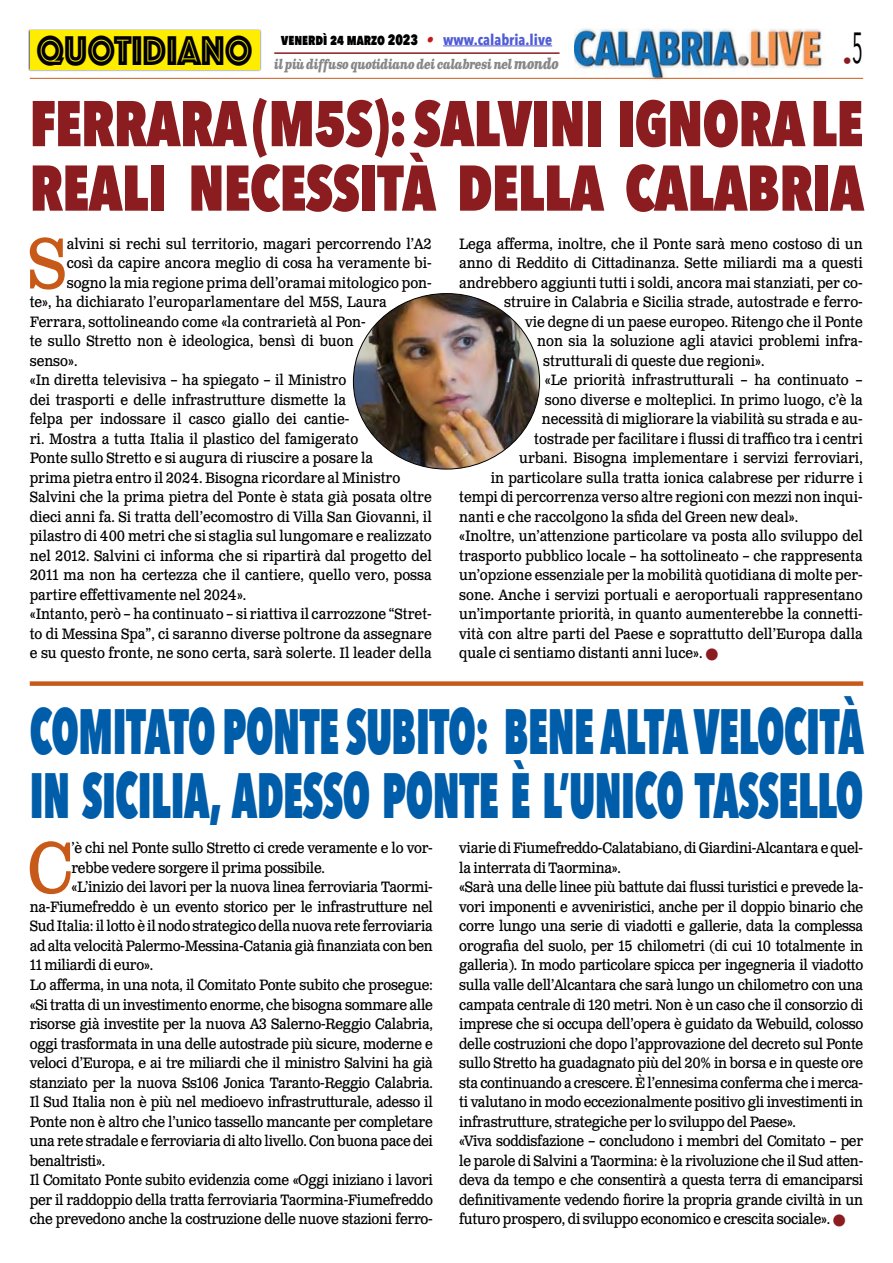
<style>
.page{position:relative;width:893px;height:1263px;background:#fff}
.page>*{position:absolute;margin:0;border:0;box-sizing:border-box;transform-origin:0 0}
.t1{font:71.25px "Clarendon Text Pro";color:#c85a19;scale:.9 1}
.t2{font:800 63.9px/64.5px "Avenir Next Condensed";letter-spacing:-.01em;color:#005da9;scale:.67 1}
.t3{font:800 63.9px/64.5px "Avenir Next Condensed";letter-spacing:-.01em;color:#8b1c1f;scale:.89 1}
.t4{font:43.2px "Phosphate Inline";color:#000;scale:.87 1}
.t5{font:18px "Avenir Next Condensed";color:#8b1c1f}
.t6{font:15px/19.5px "Clarendon Text Pro";letter-spacing:-.015em;color:#000;scale:.9 1}
.t7{font:800 15px "Avenir Next Condensed";color:#000;scale:.9 1}
.t8{font:italic 700 13.5px "Clarendon Text Pro";letter-spacing:-.05em;color:#878787;scale:.79 1}
.s1{font-family:"Clarendon Text Pro";font-weight:700;font-style:italic;color:#ca181a}
.s2{font-weight:700;color:#4f5cd6}
.s3{font-size:15px}
.s4{color:#8b1c1f}
</style>
<div class="page">
<img style="left:574px;top:28px;width:252px;height:53px">
<hr style="left:30px;top:78px;width:833px;height:1px;background:#c85a19">
<div style="left:28px;top:29px;width:233px;height:43px;background:#000;opacity:.75"></div>
<div style="left:30px;top:31px;width:229px;height:39px;background:#ffed00"></div>
<hr style="left:443px;top:46px;width:109px;height:1px;background:#4f5cd6">
<hr style="left:274px;top:52px;width:285px;height:2px;background:#8b1c1f">
<img style="left:353px;top:294px;width:187px;height:175px">
<div style="left:30px;top:681px;width:833px;height:5px;background:#c85a19"></div>
<h3 class="t4" style="left:36px;top:20px;width:250px">QUOTIDIANO</h3>
<p class="t5" style="left:843px;top:46px;width:22px">•<sup>5</sup></p>
<p class="t7" style="left:281px;top:30px;width:302px">venerdì 24 marzo 2023 <span class="s1">•</span> <span class="s2">www.calabria.live</span></p>
<p class="t8" style="left:274px;top:56px;width:362px">il più diffuso quotidiano dei calabresi nel <span class="s3">mondo</span></p>
<h2 class="t3" style="left:30px;top:91px;width:939px">FERRARA (M5S): SALVINI IGNORA LE<br>REALI NECESSITÀ DELLA CALABRIA</h2>
<h1 class="t1" style="left:27px;top:220px;width:45px">S</h1>
<p class="t6" style="left:67px;top:235px;width:407px">alvini si rechi sul territorio, magari percorrendo l’A2</p>
<p class="t6" style="left:67px;top:254px;width:407px">così da capire ancora meglio di cosa ha veramente bi-</p>
<p class="t6" style="left:67px;top:274px;width:407px">sogno la mia regione prima dell’oramai mitologico pon-</p>
<p class="t6" style="left:30px;top:293px;width:398px">te», ha dichiarato l’europarlamentare del M5S, Laura</p>
<p class="t6" style="left:30px;top:313px;width:375px">Ferrara, sottolineando come «la contrarietà al Pon-</p>
<p class="t6" style="left:30px;top:332px;width:361px">te sullo Stretto non è ideologica, bensì di buon</p>
<p class="t6" style="left:30px;top:352px;width:55px">senso».</p>
<p class="t6" style="left:30px;top:371px;width:353px">«In diretta televisiva – ha spiegato – il Ministro</p>
<p class="t6" style="left:30px;top:391px;width:353px">dei trasporti e delle infrastrutture dismette la</p>
<p class="t6" style="left:30px;top:410px;width:356px">felpa per indossare il casco giallo dei cantie-</p>
<p class="t6" style="left:30px;top:430px;width:366px">ri. Mostra a tutta Italia il plastico del famigerato</p>
<p class="t6" style="left:30px;top:449px;width:383px">Ponte sullo Stretto e si augura di riuscire a posare la</p>
<p class="t6" style="left:30px;top:469px;width:413px">prima pietra entro il 2024. Bisogna ricordare al Ministro</p>
<p class="t6" style="left:30px;top:488px;width:448px">Salvini che la prima pietra del Ponte è stata già posata oltre</p>
<p class="t6" style="left:30px;top:508px;width:448px">dieci anni fa. Si tratta dell’ecomostro di Villa San Giovanni, il</p>
<p class="t6" style="left:30px;top:527px;width:448px">pilastro di 400 metri che si staglia sul lungomare e realizzato</p>
<p class="t6" style="left:30px;top:547px;width:448px">nel 2012. Salvini ci informa che si ripartirà dal progetto del</p>
<p class="t6" style="left:30px;top:566px;width:448px">2011 ma non ha certezza che il cantiere, quello vero, possa</p>
<p class="t6" style="left:30px;top:586px;width:242px">partire effettivamente nel 2024».</p>
<p class="t6" style="left:30px;top:605px;width:448px">«Intanto, però – ha continuato – si riattiva il carrozzone “Stret-</p>
<p class="t6" style="left:30px;top:625px;width:448px">to di Messina Spa”, ci saranno diverse poltrone da assegnare</p>
<p class="t6" style="left:30px;top:644px;width:448px">e su questo fronte, ne sono certa, sarà solerte. Il leader della</p>
<p class="t6" style="left:459px;top:235px;width:450px">Lega afferma, inoltre, che il Ponte sarà meno costoso di un</p>
<p class="t6" style="left:459px;top:254px;width:450px">anno di Reddito di Cittadinanza. Sette miliardi ma a questi</p>
<p class="t6" style="left:459px;top:274px;width:450px">andrebbero aggiunti tutti i soldi, ancora mai stanziati, per co-</p>
<p class="t6" style="left:504px;top:293px;width:400px">struire in Calabria e Sicilia strade, autostrade e ferro-</p>
<p class="t6" style="left:525px;top:313px;width:377px">vie degne di un paese europeo. Ritengo che il Ponte</p>
<p class="t6" style="left:537px;top:332px;width:363px">non sia la soluzione agli atavici problemi infra-</p>
<p class="t6" style="left:543px;top:352px;width:247px">strutturali di queste due regioni».</p>
<p class="t6" style="left:545px;top:371px;width:355px">«Le priorità infrastrutturali – ha continuato –</p>
<p class="t6" style="left:545px;top:391px;width:355px">sono diverse e molteplici. In primo luogo, c’è la</p>
<p class="t6" style="left:542px;top:410px;width:358px">necessità di migliorare la viabilità su strada e au-</p>
<p class="t6" style="left:534px;top:430px;width:367px">tostrade per facilitare i flussi di traffico tra i centri</p>
<p class="t6" style="left:519px;top:449px;width:383px">urbani. Bisogna implementare i servizi ferroviari,</p>
<p class="t6" style="left:491px;top:469px;width:415px">in particolare sulla tratta ionica calabrese per ridurre i</p>
<p class="t6" style="left:459px;top:488px;width:450px">tempi di percorrenza verso altre regioni con mezzi non inqui-</p>
<p class="t6" style="left:459px;top:508px;width:378px">nanti e che raccolgono la sfida del Green new deal».</p>
<p class="t6" style="left:459px;top:527px;width:450px">«Inoltre, un’attenzione particolare va posta allo sviluppo del</p>
<p class="t6" style="left:459px;top:547px;width:450px">trasporto pubblico locale – ha sottolineato – che rappresenta</p>
<p class="t6" style="left:459px;top:566px;width:450px">un’opzione essenziale per la mobilità quotidiana di molte per-</p>
<p class="t6" style="left:459px;top:586px;width:450px">sone. Anche i servizi portuali e aeroportuali rappresentano</p>
<p class="t6" style="left:459px;top:605px;width:450px">un’importante priorità, in quanto aumenterebbe la connetti-</p>
<p class="t6" style="left:459px;top:625px;width:450px">vità con altre parti del Paese e soprattutto dell’Europa dalla</p>
<p class="t6" style="left:459px;top:644px;width:289px">quale ci sentiamo distanti anni luce». <span class="s4">■</span></p>
<h2 class="t2" style="left:30px;top:698px;width:1246px">COMITATO PONTE SUBITO: BENE ALTA VELOCITÀ<br>IN SICILIA, ADESSO PONTE È L’UNICO TASSELLO</h2>
<h1 class="t1" style="left:28px;top:825px;width:52px">C</h1>
<p class="t6" style="left:71px;top:839px;width:403px">’è chi nel Ponte sullo Stretto ci crede veramente e lo vor-</p>
<p class="t6" style="left:459px;top:839px;width:450px">viarie di Fiumefreddo-Calatabiano, di Giardini-Alcantara e quel&shy;la interrata di Taormina».<br>«Sarà una delle linee più battute dai flussi turistici e prevede la&shy;vori imponenti e avveniristici, anche per il doppio binario che corre lungo una serie di viadotti e gallerie, data la complessa orografia del suolo, per 15 chilometri (di cui 10 totalmente in galleria). In modo particolare spicca per ingegneria il viadotto sulla valle dell’Alcantara che sarà lungo un chilometro con una campata centrale di 120 metri. Non è un caso che il consorzio di imprese che si occupa dell’opera è guidato da Webuild, colosso delle costruzioni che dopo l’approvazione del decreto sul Ponte sullo Stretto ha guadagnato più del 20% in borsa e in queste ore sta continuando a crescere. È l’ennesima conferma che i merca&shy;ti valutano in modo eccezionalmente positivo gli investimenti in infrastrutture, strategiche per lo sviluppo del Paese».<br>«Viva soddisfazione – concludono i membri del Comitato – per le parole di Salvini a Taormina: è la rivoluzione che il Sud atten&shy;deva da tempo e che consentirà a questa terra di emanciparsi definitivamente vedendo fiorire la propria grande civiltà in un futuro prospero, di sviluppo economico e crescita sociale». <span class="s4">■</span></p>
<p class="t6" style="left:71px;top:859px;width:283px">rebbe vedere sorgere il prima possibile.</p>
<p class="t6" style="left:71px;top:878px;width:403px">«L’inizio dei lavori per la nuova linea ferroviaria Taormi-</p>
<p class="t6" style="left:30px;top:898px;width:449px">na-Fiumefreddo è un evento storico per le infrastrutture nel</p>
<p class="t6" style="left:30px;top:917px;width:449px">Sud Italia: il lotto è il nodo strategico della nuova rete ferroviaria</p>
<p class="t6" style="left:30px;top:937px;width:449px">ad alta velocità Palermo-Messina-Catania già finanziata con ben</p>
<p class="t6" style="left:30px;top:956px;width:139px">11 miliardi di euro».</p>
<p class="t6" style="left:30px;top:976px;width:449px">Lo afferma, in una nota, il Comitato Ponte subito che prosegue:</p>
<p class="t6" style="left:30px;top:995px;width:449px">«Si tratta di un investimento enorme, che bisogna sommare alle</p>
<p class="t6" style="left:30px;top:1015px;width:449px">risorse già investite per la nuova A3 Salerno-Reggio Calabria,</p>
<p class="t6" style="left:30px;top:1034px;width:449px">oggi trasformata in una delle autostrade più sicure, moderne e</p>
<p class="t6" style="left:30px;top:1054px;width:449px">veloci d’Europa, e ai tre miliardi che il ministro Salvini ha già</p>
<p class="t6" style="left:30px;top:1073px;width:449px">stanziato per la nuova Ss106 Jonica Taranto-Reggio Calabria.</p>
<p class="t6" style="left:30px;top:1093px;width:449px">Il Sud Italia non è più nel medioevo infrastrutturale, adesso il</p>
<p class="t6" style="left:30px;top:1112px;width:449px">Ponte non è altro che l’unico tassello mancante per completare</p>
<p class="t6" style="left:30px;top:1132px;width:449px">una rete stradale e ferroviaria di alto livello. Con buona pace dei</p>
<p class="t6" style="left:30px;top:1151px;width:85px">benaltristi».</p>
<p class="t6" style="left:30px;top:1171px;width:449px">Il Comitato Ponte subito evidenzia come «Oggi iniziano i lavori</p>
<p class="t6" style="left:30px;top:1190px;width:449px">per il raddoppio della tratta ferroviaria Taormina-Fiumefreddo</p>
<p class="t6" style="left:30px;top:1210px;width:449px">che prevedono anche la costruzione delle nuove stazioni ferro-</p>
</div>
